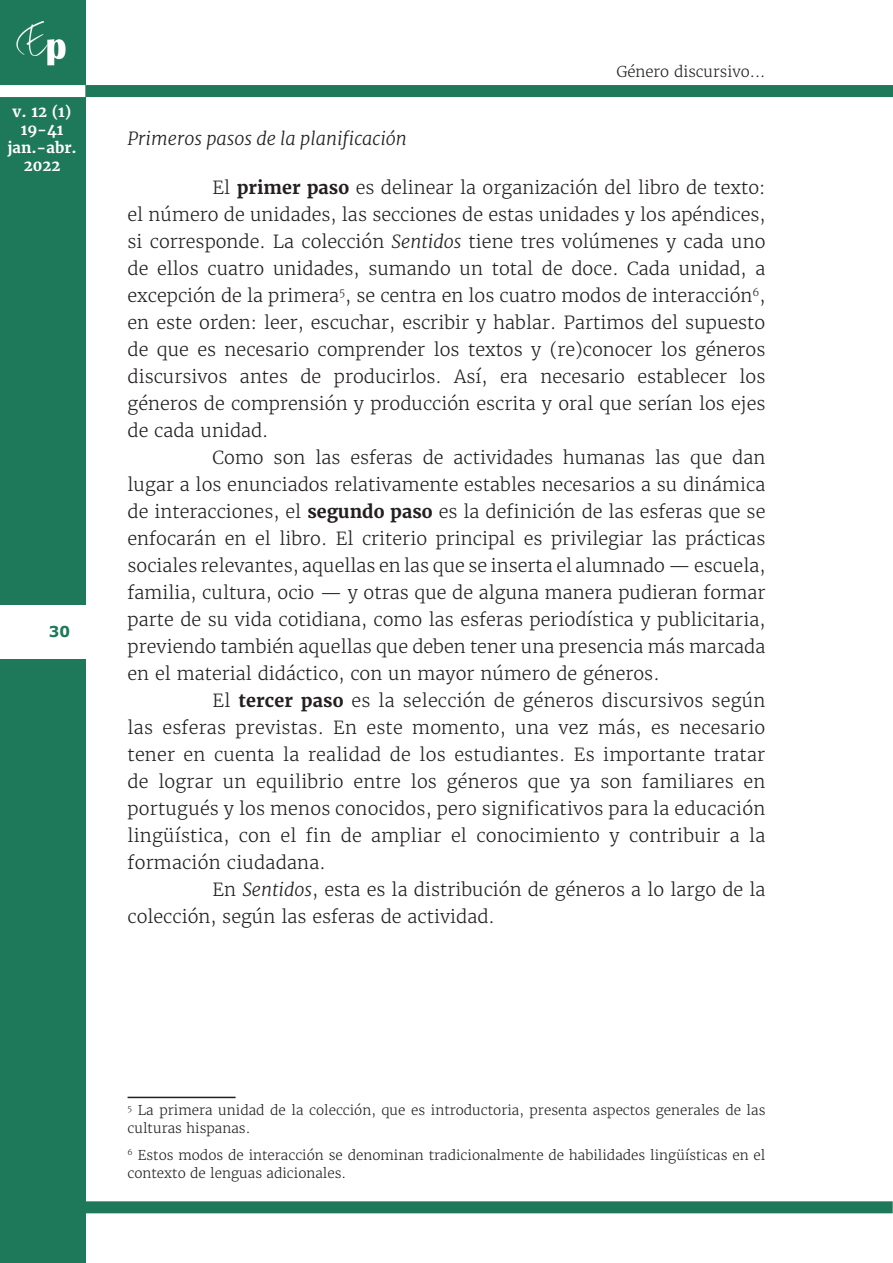
<style>
.page{position:relative;width:893px;height:1263px;background:#fff}
.page>*{position:absolute;margin:0;border:0;box-sizing:border-box;transform-origin:0 0}
.Corpo_do_artigo{font:300 18px/27px "Merriweather";color:#231f20;text-align:justify}
.Título_de_seção_secu{font:italic 300 18px "Merriweather";color:#231f20}
.t1{font:700 15px/18px "Merriweather";color:#fff;text-align:center}
.t2{font:300 15px "Merriweather";color:#231f20}
.t3{font:700 15px "Verdana";color:#1e785a}
.Rodapé{font:300 13.5px/18px "Merriweather";color:#231f20}
.s1{font-weight:700}
.s2{font-style:italic}
</style>
<div class="page">
<div style="left:0;top:0;width:85px;height:1263px;background:#1e785a"></div>
<img style="left:16px;top:21px;width:50px;height:45px">
<div style="left:85px;top:85px;width:808px;height:12px;background:#1e785a"></div>
<div style="left:0;top:85px;width:85px;height:12px;background:#fff"></div>
<div style="left:0;top:605px;width:85px;height:53px;background:#fff"></div>
<div style="left:84px;top:1201px;width:809px;height:12px;background:#1e785a"></div>
<hr style="left:128px;top:1097px;width:108px;height:1px;background:#231f20">
<p class="t1" style="left:7px;top:103px;width:71px">v. 12 (1)<br>19-41 jan.-abr.<br>2022</p>
<p class="t3" style="left:49px;top:622px;width:23px">30</p>
<p class="t2" style="left:616px;top:62px;width:151px">Género discursivo...</p>
<p class="Título_de_seção_secu" style="left:128px;top:128px;width:281px">Primeros pasos de la planificación</p>
<p class="Corpo_do_artigo" style="left:128px;top:174px;width:639px;text-indent:85px">El <span class="s1">primer paso</span> es delinear la organización del libro de texto: el número de unidades, las secciones de estas unidades y los apéndices, si corresponde. La colección <span class="s2">Sentidos</span> tiene tres volúmenes y cada uno de ellos cuatro unidades, sumando un total de doce. Cada unidad, a excepción de la primera<sup>5</sup>, se centra en los cuatro modos de interacción<sup>6</sup>, en este orden: leer, escuchar, escribir y hablar. Partimos del supuesto de que es necesario comprender los textos y (re)conocer los géneros discursivos antes de producirlos. Así, era necesario establecer los géneros de comprensión y producción escrita y oral que serían los ejes de cada unidad.</p>
<p class="Corpo_do_artigo" style="left:128px;top:444px;width:639px;text-indent:85px">Como son las esferas de actividades humanas las que dan lugar a los enunciados relativamente estables necesarios a su dinámica de interacciones, el <span class="s1">segundo paso</span> es la definición de las esferas que se enfocarán en el libro. El criterio principal es privilegiar las prácticas sociales relevantes, aquellas en las que se inserta el alumnado — escuela, familia, cultura, ocio — y otras que de alguna manera pudieran formar parte de su vida cotidiana, como las esferas periodística y publicitaria, previendo también aquellas que deben tener una presencia más marcada en el material didáctico, con un mayor número de géneros.</p>
<p class="Corpo_do_artigo" style="left:128px;top:687px;width:639px;text-indent:85px">El <span class="s1">tercer paso</span> es la selección de géneros discursivos según las esferas previstas. En este momento, una vez más, es necesario tener en cuenta la realidad de los estudiantes. Es importante tratar de lograr un equilibrio entre los géneros que ya son familiares en portugués y los menos conocidos, pero significativos para la educación lingüística, con el fin de ampliar el conocimiento y contribuir a la formación ciudadana.</p>
<p class="Corpo_do_artigo" style="left:128px;top:876px;width:639px;text-indent:85px">En <span class="s2">Sentidos</span>, esta es la distribución de géneros a lo largo de la colección, según las esferas de actividad.</p>
<p class="Rodapé" style="left:128px;top:1101px;width:639px"><sup>5</sup> La primera unidad de la colección, que es introductoria, presenta aspectos generales de las culturas hispanas.</p>
<p class="Rodapé" style="left:128px;top:1146px;width:639px"><sup>6</sup> Estos modos de interacción se denominan tradicionalmente de habilidades lingüísticas en el contexto de lenguas adicionales.</p>
</div>
